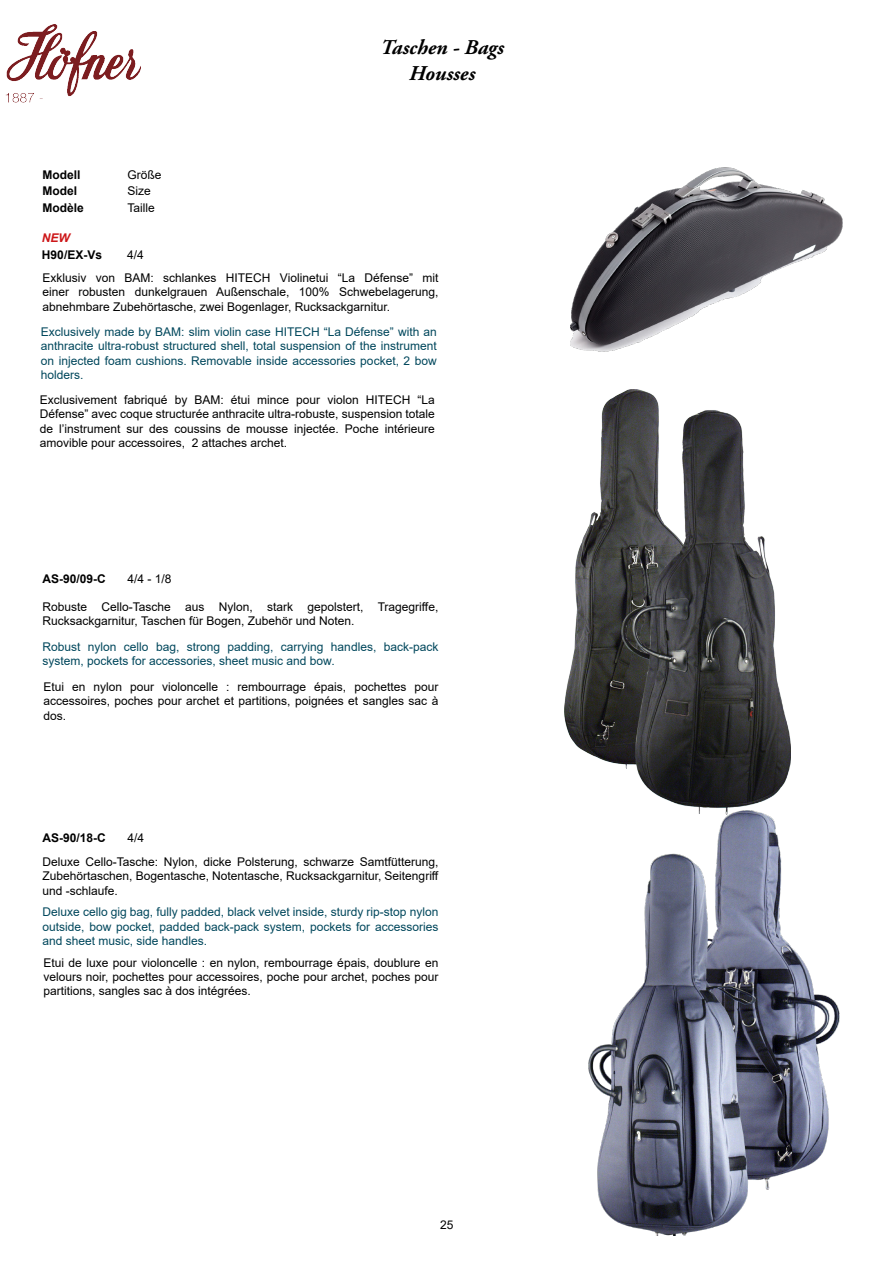
<style>
.page{position:relative;width:893px;height:1263px;background:#fff}
.page>*{position:absolute;margin:0;border:0;box-sizing:border-box;transform-origin:0 0}
.Überschfrift{font:italic 700 21px "Adobe Garamond Pro";color:#000}
.Basic_Description_8pt{font:12px/14.4px "Arial";color:#000;text-align:justify}
.Description_EN_blue{font:12px/14.4px "Arial";color:#00475c;text-align:justify}
.Model_number_8pt_Bold{font:700 12px "Arial";color:#000}
.Model_number_8pt_Bold-2{font:12px "Arial";color:#000}
.NEW{font:italic 700 12px "Arial";color:#cd1719}
</style>
<div class="page">
<img style="left:6px;top:24px;width:135px;height:79px">
<img style="left:564px;top:389px;width:227px;height:421px">
<img style="left:571px;top:168px;width:271px;height:184px">
<img style="left:589px;top:810px;width:251px;height:425px">
<p class="Model_number_8pt_Bold" style="left:43px;top:166px;width:40px">Modell</p>
<p class="Basic_Description_8pt" style="left:128px;top:167px;width:36px">Größe</p>
<p class="Model_number_8pt_Bold" style="left:43px;top:183px;width:36px">Model</p>
<p class="Basic_Description_8pt" style="left:128px;top:184px;width:25px">Size</p>
<p class="Model_number_8pt_Bold" style="left:43px;top:199px;width:43px">Modèle</p>
<p class="Basic_Description_8pt" style="left:128px;top:200px;width:29px">Taille</p>
<p class="Überschfrift" style="left:381px;top:36px;width:125px">Taschen - Bags</p>
<p class="Überschfrift" style="left:409px;top:61px;width:67px">Housses</p>
<p class="NEW" style="left:42px;top:230px;width:29px">NEW</p>
<p class="Model_number_8pt_Bold" style="left:42px;top:246px;width:62px">H90/EX-Vs</p>
<p class="Model_number_8pt_Bold-2" style="left:127px;top:246px;width:18px">4/4</p>
<p class="Basic_Description_8pt" style="left:43px;top:270px;width:397px">Exklusiv von BAM: schlankes HITECH Violinetui “La Défense” mit einer robusten dunkelgrauen Außenschale, 100% Schwebelagerung, abnehmbare Zubehörtasche, zwei Bogenlager, Rucksackgarnitur.</p>
<p class="Description_EN_blue" style="left:41px;top:324px;width:397px">Exclusively made by BAM: slim violin case HITECH “La Défense” with an anthracite ultra-robust structured shell, total suspension of the instrument on injected foam cushions. Removable inside accessories pocket, 2 bow holders.</p>
<p class="Basic_Description_8pt" style="left:40px;top:392px;width:396px">Exclusivement fabriqué by BAM: étui mince pour violon HITECH “La Défense” avec coque structurée anthracite ultra-robuste, suspension totale de l’instrument sur des coussins de mousse injectée. Poche intérieure amovible pour accessoires, 2 attaches archet.</p>
<p class="Model_number_8pt_Bold" style="left:43px;top:570px;width:65px">AS-90/09-C</p>
<p class="Model_number_8pt_Bold-2" style="left:128px;top:571px;width:46px">4/4 - 1/8</p>
<p class="Basic_Description_8pt" style="left:43px;top:599px;width:397px">Robuste Cello-Tasche aus Nylon, stark gepolstert, Tragegriffe,<br>Rucksackgarnitur, Taschen für Bogen, Zubehör und Noten.</p>
<p class="Description_EN_blue" style="left:43px;top:639px;width:397px">Robust nylon cello bag, strong padding, carrying handles, back-pack system, pockets for accessories, sheet music and bow.</p>
<p class="Basic_Description_8pt" style="left:43px;top:680px;width:396px">Etui en nylon pour violoncelle : rembourrage épais, pochettes pour accessoires, poches pour archet et partitions, poignées et sangles sac à dos.</p>
<p class="Model_number_8pt_Bold" style="left:43px;top:829px;width:65px">AS-90/18-C</p>
<p class="Model_number_8pt_Bold-2" style="left:128px;top:830px;width:18px">4/4</p>
<p class="Basic_Description_8pt" style="left:43px;top:854px;width:398px">Deluxe Cello-Tasche: Nylon, dicke Polsterung, schwarze Samtfütterung, Zubehörtaschen, Bogentasche, Notentasche, Rucksackgarnitur, Seitengriff und -schlaufe.</p>
<p class="Description_EN_blue" style="left:43px;top:905px;width:397px">Deluxe cello gig bag, fully padded, black velvet inside, sturdy rip-stop nylon outside, bow pocket, padded back-pack system, pockets for accessories and sheet music, side handles.</p>
<p class="Basic_Description_8pt" style="left:43px;top:955px;width:396px">Etui de luxe pour violoncelle : en nylon, rembourrage épais, doublure en velours noir, pochettes pour accessoires, poche pour archet, poches pour partitions, sangles sac à dos intégrées.</p>
<p class="Basic_Description_8pt" style="left:440px;top:1218px;width:15px">25</p>
</div>
